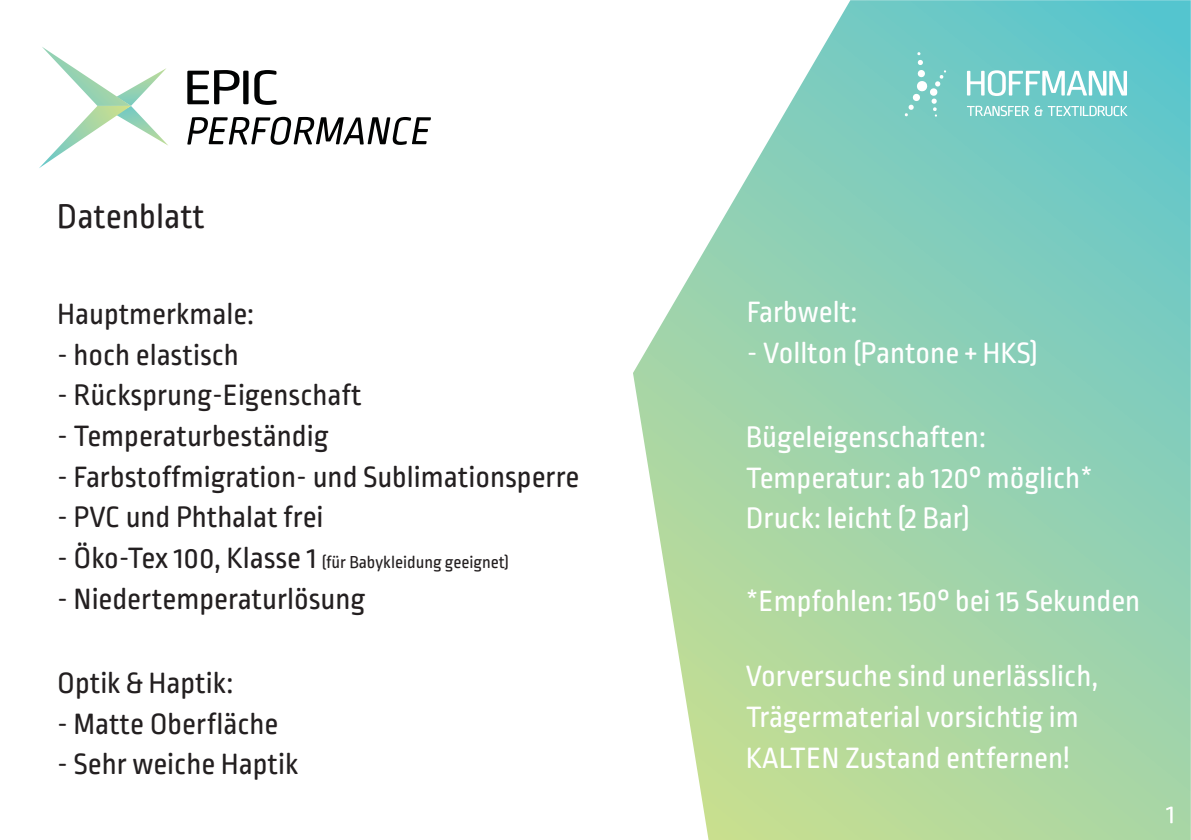
<style>
.page{position:relative;width:1191px;height:840px;background:#fff}
.page>*{position:absolute;margin:0;border:0;box-sizing:border-box;transform-origin:0 0}
.t1{font:35.8px "Ropa Soft Pro";color:#231f20}
.t2{font:31px "Ropa Soft Pro";color:#231f20}
.t3{font:31px/40.6px "Ropa Soft Pro";color:#fff}
.t4{font:18px "Ropa Soft Pro";color:#231f20}
.s1{font-size:31px}
</style>
<div class="page">
<svg style="left:633px;top:0;width:557px;height:839px;background:#a2d7b9"></svg>
<svg style="left:967px;top:70px;width:160px;height:46px"></svg>
<svg style="left:904px;top:52px;width:42px;height:65px;background:#84d0c9"></svg>
<svg style="left:39px;top:47px;width:129px;height:121px"></svg>
<svg style="left:187px;top:70px;width:89px;height:35px"></svg>
<svg style="left:187px;top:117px;width:244px;height:28px"></svg>
<svg style="left:1166px;top:806px;width:6px;height:16px"></svg>
<p class="t1" style="left:57px;top:199px;width:149px">Datenblatt</p>
<p class="t2" style="left:57px;top:299px;width:198px">Hauptmerkmale:</p>
<p class="t2" style="left:57px;top:340px;width:183px">- hoch elastisch</p>
<p class="t2" style="left:57px;top:380px;width:306px">- Rücksprung-Eigenschaft</p>
<p class="t2" style="left:57px;top:421px;width:273px">- Temperaturbeständig</p>
<p class="t2" style="left:57px;top:461px;width:524px">- Farbstoffmigration- und Sublimationsperre</p>
<p class="t2" style="left:57px;top:502px;width:268px">- PVC und Phthalat frei</p>
<p class="t4" style="left:57px;top:553px;width:453px"><span class="s1">- Öko-Tex 100, Klasse 1</span> (für Babykleidung geeignet)</p>
<p class="t2" style="left:57px;top:583px;width:310px">- Niedertemperaturlösung</p>
<p class="t2" style="left:57px;top:667px;width:177px">Optik &amp; Haptik:</p>
<p class="t2" style="left:57px;top:708px;width:223px">- Matte Oberfläche</p>
<p class="t2" style="left:57px;top:749px;width:243px">- Sehr weiche Haptik</p>
<p class="t3" style="left:747px;top:292px;width:112px">Farbwelt:</p>
<p class="t3" style="left:747px;top:333px;width:293px">- Vollton (Pantone + HKS)</p>
<p class="t3" style="left:746px;top:417px;width:348px">Bügeleigenschaften:<br>Temperatur: ab 120° möglich*<br>Druck: leicht (2 Bar)</p>
<p class="t3" style="left:746px;top:581px;width:396px">*Empfohlen: 150° bei 15 Sekunden</p>
<p class="t3" style="left:746px;top:656px;width:354px">Vorversuche sind unerlässlich,<br>Trägermaterial vorsichtig im<br>KALTEN Zustand entfernen!</p>
</div>
